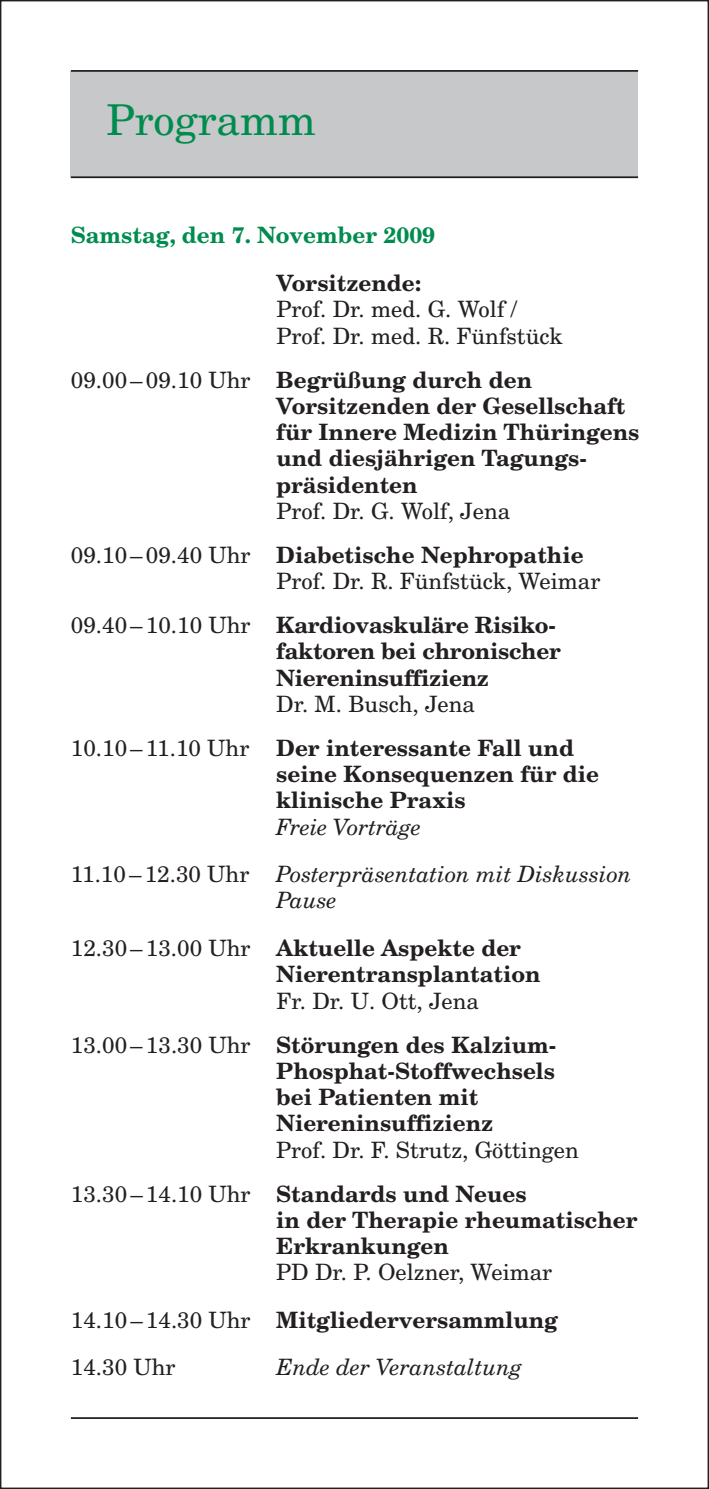
<style>
.page{position:relative;width:709px;height:1489px;background:#fff}
.page>*{position:absolute;margin:0;border:0;box-sizing:border-box;transform-origin:0 0}
.t1{font:42.5px "New Century Schlbk";color:#008c4e}
.t2{font:22.5px/44px "New Century Schlbk";color:#231f20}
.t3{font:700 22.5px/26.2px "New Century Schlbk";color:#231f20}
.t4{font:italic 22.5px/47.5px "New Century Schlbk";color:#231f20;text-align:center}
.t5{font:700 22.5px "New Century Schlbk";color:#008c4e}
.s1{font-weight:400}
.s2{font-weight:700}
.s3{font-style:normal}
.s4{font-weight:400;font-style:italic}
</style>
<div class="page">
<div style="left:71px;top:71px;width:567px;height:106px;background:#c7c8ca"></div>
<hr style="left:71px;top:70px;width:567px;height:2px;background:#231f20">
<hr style="left:71px;top:176px;width:567px;height:2px;background:#231f20">
<hr style="left:71px;top:1416px;width:567px;height:2px;background:#231f20">
<h1 class="t1" style="left:106px;top:96px;width:211px">Programm</h1>
<p class="t5" style="left:71px;top:227px;width:366px">Samstag, den 7. November 2009</p>
<p class="t3" style="left:276px;top:272px;width:146px">Vorsitzende:</p>
<p class="t2" style="left:276px;top:296px;width:288px;line-height:26.2px">Prof. Dr. med. G. Wolf /<br>Prof. Dr. med. R. Fünfstück</p>
<p class="t3" style="left:276px;top:368px;width:365px;text-indent:-205px"><span class="s1">09.00–09.10 Uhr</span> Begrüßung durch den<br>Vorsitzenden der Gesellschaft für Innere Medizin Thüringens und diesjährigen Tagungs&shy;präsidenten</p>
<p class="t2" style="left:71px;top:489px;width:514px;text-indent:206px">Prof. Dr. G. Wolf, Jena<br>09.10–09.40 Uhr <span class="s2">Diabetische Nephropathie</span></p>
<p class="t2" style="left:71px;top:559px;width:531px;text-indent:206px">Prof. Dr. R. Fünfstück, Weimar<br>09.40–10.10 Uhr <span class="s2">Kardiovaskuläre Risiko-</span></p>
<p class="t3" style="left:276px;top:640px;width:286px">faktoren bei chronischer<br>Niereninsuffizienz</p>
<p class="t2" style="left:71px;top:682px;width:504px;text-indent:205px">Dr. M. Busch, Jena<br>10.10–11.10 Uhr <span class="s2">Der interessante Fall und</span></p>
<p class="t3" style="left:276px;top:763px;width:324px">seine Konsequenzen für die klinische Praxis</p>
<p class="t4" style="left:71px;top:805px;width:562px">Freie Vorträge<br><span class="s3">11.10–12.30 Uhr</span> Posterpräsentation mit Diskussion</p>
<p class="t3" style="left:71px;top:878px;width:451px;line-height:47.5px;text-indent:206px"><span class="s4">Pause<br></span><span class="s1">12.30–13.00 Uhr</span> Aktuelle Aspekte der</p>
<p class="t3" style="left:276px;top:963px;width:266px">Nierentransplantation</p>
<p class="t2" style="left:71px;top:978px;width:487px;text-indent:206px">Fr. Dr. U. Ott, Jena<br>13.00–13.30 Uhr <span class="s2">Störungen des Kalzium-</span></p>
<p class="t3" style="left:276px;top:1059px;width:280px">Phosphat-Stoffwechsels bei Patienten mit<br>Niereninsuffizienz</p>
<p class="t2" style="left:71px;top:1127px;width:509px;text-indent:205px">Prof. Dr. F. Strutz, Göttingen<br>13.30–14.10 Uhr <span class="s2">Standards und Neues</span></p>
<p class="t3" style="left:276px;top:1208px;width:362px">in der Therapie rheumatischer<br>Erkrankungen</p>
<p class="t2" style="left:71px;top:1248px;width:488px;line-height:47.5px;text-indent:205px">PD Dr. P. Oelzner, Weimar<br>14.10–14.30 Uhr <span class="s2">Mitgliederversammlung<br></span>14.30 Uhr</p>
<p class="t4" style="left:276px;top:1345px;width:247px">Ende der Veranstaltung</p>
</div>
